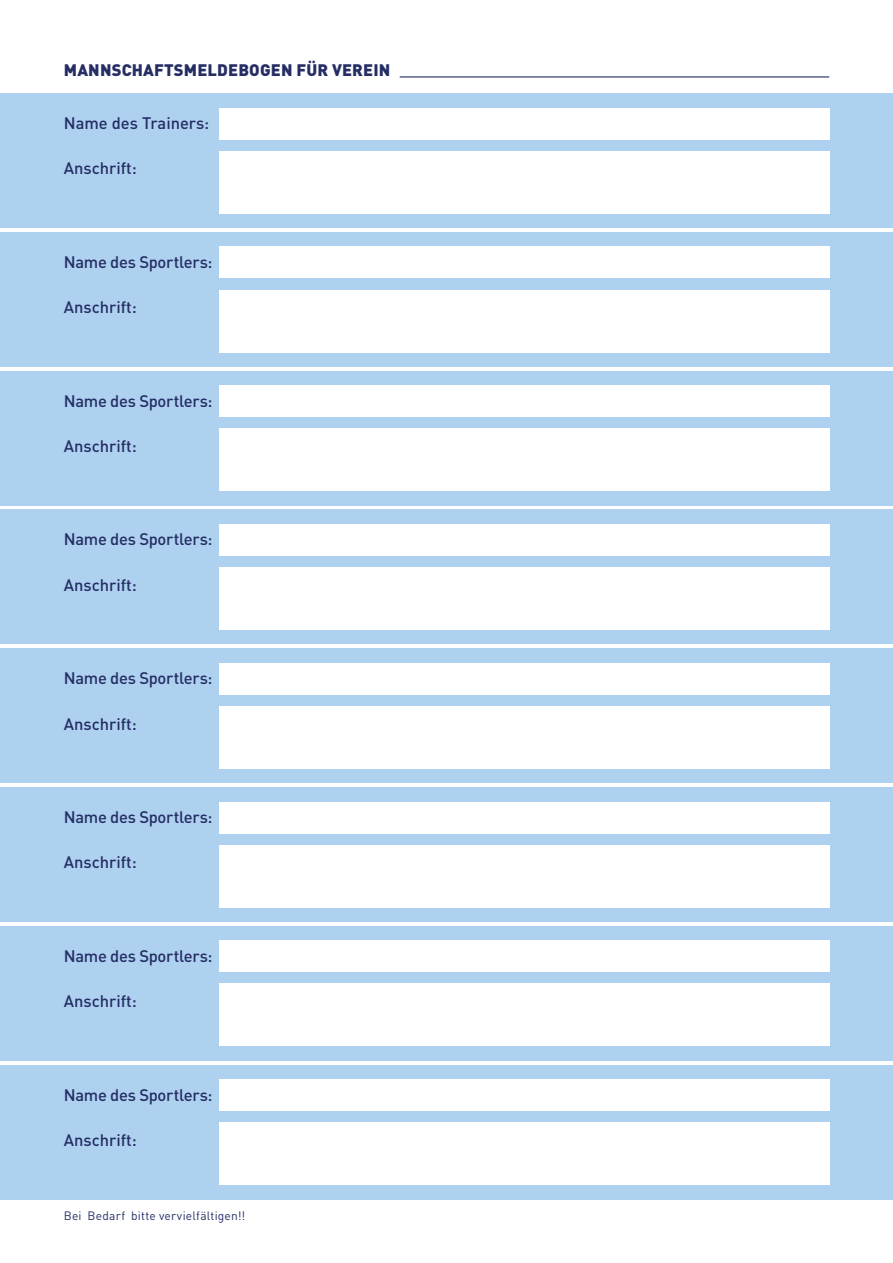
<style>
.page{position:relative;width:893px;height:1263px;background:#fff}
.page>*{position:absolute;margin:0;border:0;box-sizing:border-box;transform-origin:0 0}
.t1{font:500 16.5px "DINOT";letter-spacing:-.005em;color:#252d65}
.t2{font:900 16.5px "DINOT";letter-spacing:.01em;color:#252d65}
.t3{font:12px "DINOT";letter-spacing:.015em;color:#252d65}
</style>
<div class="page">
<div style="left:0;top:94px;width:893px;height:134px;background:#add1ef"></div>
<div style="left:219px;top:108px;width:610px;height:31px;background:#fff"></div>
<div style="left:219px;top:151px;width:610px;height:62px;background:#fff"></div>
<div style="left:0;top:232px;width:893px;height:134px;background:#add1ef"></div>
<div style="left:219px;top:247px;width:610px;height:31px;background:#fff"></div>
<div style="left:219px;top:290px;width:610px;height:62px;background:#fff"></div>
<div style="left:0;top:371px;width:893px;height:134px;background:#add1ef"></div>
<div style="left:219px;top:385px;width:610px;height:32px;background:#fff"></div>
<div style="left:219px;top:428px;width:610px;height:63px;background:#fff"></div>
<div style="left:0;top:510px;width:893px;height:134px;background:#add1ef"></div>
<div style="left:219px;top:524px;width:610px;height:32px;background:#fff"></div>
<div style="left:219px;top:567px;width:610px;height:63px;background:#fff"></div>
<div style="left:0;top:649px;width:893px;height:134px;background:#add1ef"></div>
<div style="left:219px;top:663px;width:610px;height:32px;background:#fff"></div>
<div style="left:219px;top:706px;width:610px;height:63px;background:#fff"></div>
<div style="left:0;top:787px;width:893px;height:135px;background:#add1ef"></div>
<div style="left:219px;top:802px;width:610px;height:31px;background:#fff"></div>
<div style="left:219px;top:845px;width:610px;height:62px;background:#fff"></div>
<div style="left:0;top:926px;width:893px;height:134px;background:#add1ef"></div>
<div style="left:219px;top:940px;width:610px;height:32px;background:#fff"></div>
<div style="left:219px;top:984px;width:610px;height:62px;background:#fff"></div>
<div style="left:0;top:1065px;width:893px;height:134px;background:#add1ef"></div>
<div style="left:219px;top:1079px;width:610px;height:32px;background:#fff"></div>
<div style="left:219px;top:1122px;width:610px;height:63px;background:#fff"></div>
<hr style="left:400px;top:76px;width:429px;height:2px;background:#252d65">
<p class="t2" style="left:64px;top:57px;width:328px">MANNSCHAFTSMELDEBOGEN FÜR VEREIN</p>
<p class="t1" style="left:64px;top:110px;width:147px">Name des Trainers:</p>
<p class="t1" style="left:64px;top:156px;width:74px">Anschrift:</p>
<p class="t1" style="left:64px;top:249px;width:150px">Name des Sportlers:</p>
<p class="t1" style="left:64px;top:294px;width:74px">Anschrift:</p>
<p class="t1" style="left:64px;top:388px;width:150px">Name des Sportlers:</p>
<p class="t1" style="left:64px;top:433px;width:74px">Anschrift:</p>
<p class="t1" style="left:64px;top:527px;width:150px">Name des Sportlers:</p>
<p class="t1" style="left:64px;top:572px;width:74px">Anschrift:</p>
<p class="t1" style="left:64px;top:665px;width:150px">Name des Sportlers:</p>
<p class="t1" style="left:64px;top:711px;width:74px">Anschrift:</p>
<p class="t1" style="left:64px;top:804px;width:150px">Name des Sportlers:</p>
<p class="t1" style="left:64px;top:850px;width:74px">Anschrift:</p>
<p class="t1" style="left:64px;top:943px;width:150px">Name des Sportlers:</p>
<p class="t1" style="left:64px;top:988px;width:74px">Anschrift:</p>
<p class="t1" style="left:64px;top:1082px;width:150px">Name des Sportlers:</p>
<p class="t1" style="left:64px;top:1127px;width:74px">Anschrift:</p>
<p class="t3" style="left:64px;top:1206px;width:183px">Bei Bedarf bitte vervielfältigen!!</p>
</div>
